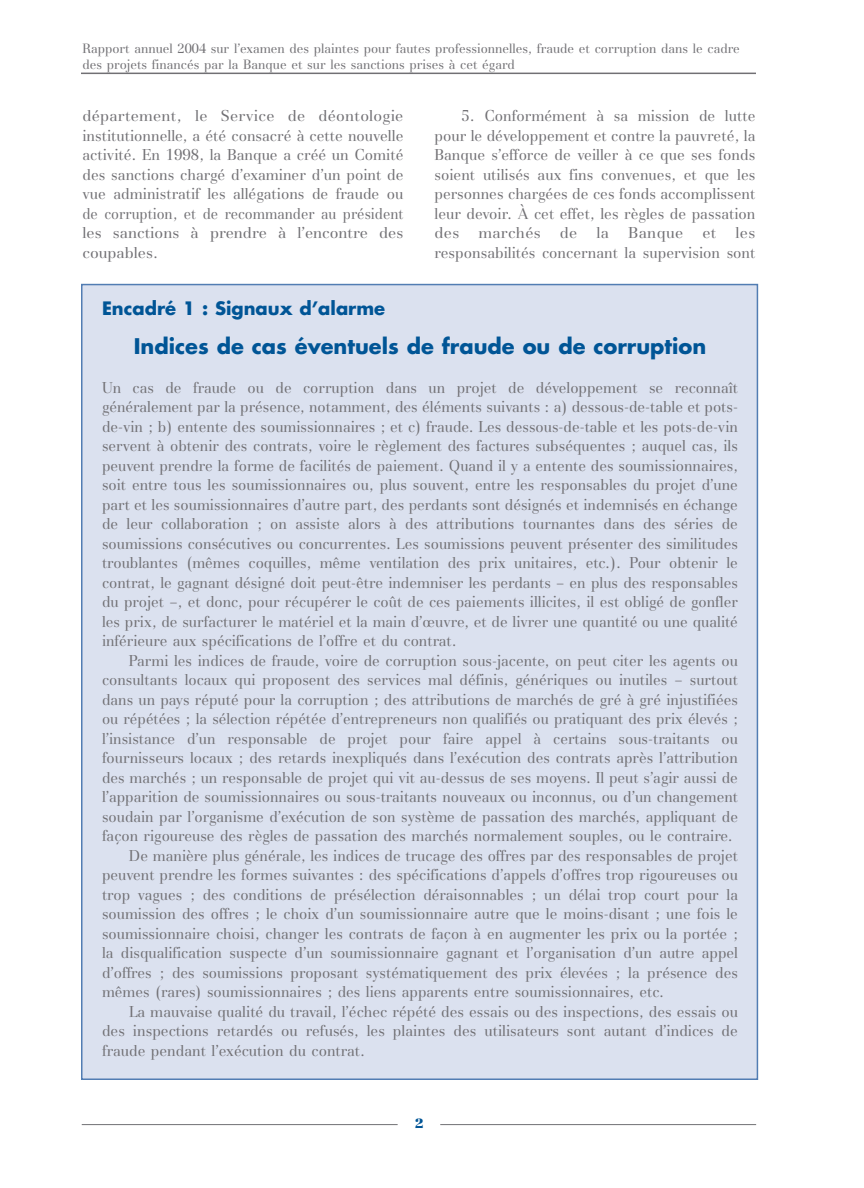
<style>
.page{position:relative;width:864px;height:1188px;background:#fff}
.page>*{position:absolute;margin:0;border:0;box-sizing:border-box;transform-origin:0 0}
.t1{font:700 21px "Futura";color:#005596}
.t2{font:700 18px "Futura";color:#005596}
.t3{font:15.75px/19.5px "AT Basilia";color:#717074;text-align:justify;scale:.94 1}
.t4{font:15.75px/19.5px "AT Basilia";color:#717074;text-align:justify;scale:.95 1}
.t5{font:15.75px/19.5px "AT Basilia";color:#717074;text-align:justify}
.t6{font:15.75px "AT Basilia";color:#717074;scale:.93 1}
.t7{font:13.5px/16.2px "AT Basilia";color:#717074;scale:.95 1}
.t8{font:900 13.5px "AT Basilia";color:#005596}
</style>
<div class="page">
<div style="left:82px;top:285px;width:675px;height:794px;background:#dbe1ef"></div>
<hr style="left:81px;top:73px;width:675px;height:1px;background:#717074">
<hr style="left:82px;top:1124px;width:316px;height:1px;background:#717074">
<hr style="left:440px;top:1124px;width:316px;height:1px;background:#717074">
<p class="t7" style="left:82px;top:41px;width:694px">Rapport annuel 2004 sur l’examen des plaintes pour fautes professionnelles, fraude et corruption dans le cadre des projets financés par la Banque et sur les sanctions prises à cet égard</p>
<p class="t5" style="left:82px;top:108px;width:323px">département, le Service de déontologie institutionnelle, a été consacré à cette nouvelle activité. En 1998, la Banque a créé un Comité des sanctions chargé d’examiner d’un point de vue administratif les allégations de fraude ou de corruption, et de recommander au président les sanctions à prendre à l’encontre des coupables.</p>
<p class="t4" style="left:434px;top:108px;width:339px;text-indent:27px">5. Conformément à sa mission de lutte pour le développement et contre la pauvreté, la Banque s’efforce de veiller à ce que ses fonds soient utilisés aux fins convenues, et que les personnes chargées de ces fonds accomplissent leur devoir. À cet effet, les règles de passation des marchés de la Banque et les responsabilités concernant la supervision sont</p>
<p class="t2" style="left:102px;top:300px;width:285px">Encadré 1 : Signaux d’alarme</p>
<h1 class="t1" style="left:134px;top:336px;width:574px">Indices de cas éventuels de fraude ou de corruption</h1>
<p class="t3" style="left:102px;top:379px;width:678px">Un cas de fraude ou de corruption dans un projet de développement se reconnaît généralement par la présence, notamment, des éléments suivants : a) dessous-de-table et pots&shy;de-vin ; b) entente des soumissionnaires ; et c) fraude. Les dessous-de-table et les pots-de-vin servent à obtenir des contrats, voire le règlement des factures subséquentes ; auquel cas, ils peuvent prendre la forme de facilités de paiement. Quand il y a entente des soumissionnaires, soit entre tous les soumissionnaires ou, plus souvent, entre les responsables du projet d’une part et les soumissionnaires d’autre part, des perdants sont désignés et indemnisés en échange de leur collaboration ; on assiste alors à des attributions tournantes dans des séries de soumissions consécutives ou concurrentes. Les soumissions peuvent présenter des similitudes troublantes (mêmes coquilles, même ventilation des prix unitaires, etc.). Pour obtenir le contrat, le gagnant désigné doit peut-être indemniser les perdants – en plus des responsables du projet –, et donc, pour récupérer le coût de ces paiements illicites, il est obligé de gonfler les prix, de surfacturer le matériel et la main d’œuvre, et de livrer une quantité ou une qualité inférieure aux spécifications de l’offre et du contrat.</p>
<p class="t3" style="left:129px;top:652px;width:649px">Parmi les indices de fraude, voire de corruption sous-jacente, on peut citer les agents ou</p>
<p class="t3" style="left:102px;top:671px;width:678px">consultants locaux qui proposent des services mal définis, génériques ou inutiles – surtout</p>
<p class="t3" style="left:102px;top:691px;width:678px">dans un pays réputé pour la corruption ; des attributions de marchés de gré à gré injustifiées</p>
<p class="t6" style="left:102px;top:713px;width:685px">ou répétées ; la sélection répétée d’entrepreneurs non qualifiés ou pratiquant des prix élevés ;</p>
<p class="t3" style="left:102px;top:730px;width:678px">l’insistance d’un responsable de projet pour faire appel à certains sous-traitants ou</p>
<p class="t3" style="left:102px;top:749px;width:678px">fournisseurs locaux ; des retards inexpliqués dans l’exécution des contrats après l’attribution</p>
<p class="t3" style="left:102px;top:769px;width:678px">des marchés ; un responsable de projet qui vit au-dessus de ses moyens. Il peut s’agir aussi de</p>
<p class="t3" style="left:102px;top:788px;width:678px">l’apparition de soumissionnaires ou sous-traitants nouveaux ou inconnus, ou d’un changement</p>
<p class="t3" style="left:102px;top:808px;width:678px">soudain par l’organisme d’exécution de son système de passation des marchés, appliquant de</p>
<p class="t3" style="left:102px;top:827px;width:672px">façon rigoureuse des règles de passation des marchés normalement souples, ou le contraire.</p>
<p class="t3" style="left:129px;top:847px;width:649px">De manière plus générale, les indices de trucage des offres par des responsables de projet</p>
<p class="t3" style="left:102px;top:866px;width:678px">peuvent prendre les formes suivantes : des spécifications d’appels d’offres trop rigoureuses ou</p>
<p class="t3" style="left:102px;top:886px;width:678px">trop vagues ; des conditions de présélection déraisonnables ; un délai trop court pour la</p>
<p class="t3" style="left:102px;top:905px;width:678px">soumission des offres ; le choix d’un soumissionnaire autre que le moins-disant ; une fois le</p>
<p class="t3" style="left:102px;top:925px;width:678px">soumissionnaire choisi, changer les contrats de façon à en augmenter les prix ou la portée ;</p>
<p class="t3" style="left:102px;top:944px;width:678px">la disqualification suspecte d’un soumissionnaire gagnant et l’organisation d’un autre appel</p>
<p class="t3" style="left:102px;top:964px;width:678px">d’offres ; des soumissions proposant systématiquement des prix élevées ; la présence des</p>
<p class="t3" style="left:102px;top:983px;width:599px">mêmes (rares) soumissionnaires ; des liens apparents entre soumissionnaires, etc.</p>
<p class="t4" style="left:129px;top:1003px;width:643px">La mauvaise qualité du travail, l’échec répété des essais ou des inspections, des essais ou</p>
<p class="t4" style="left:102px;top:1022px;width:671px">des inspections retardés ou refusés, les plaintes des utilisateurs sont autant d’indices de</p>
<p class="t4" style="left:102px;top:1042px;width:279px">fraude pendant l’exécution du contrat.</p>
<p class="t8" style="left:415px;top:1118px;width:10px">2</p>
</div>
